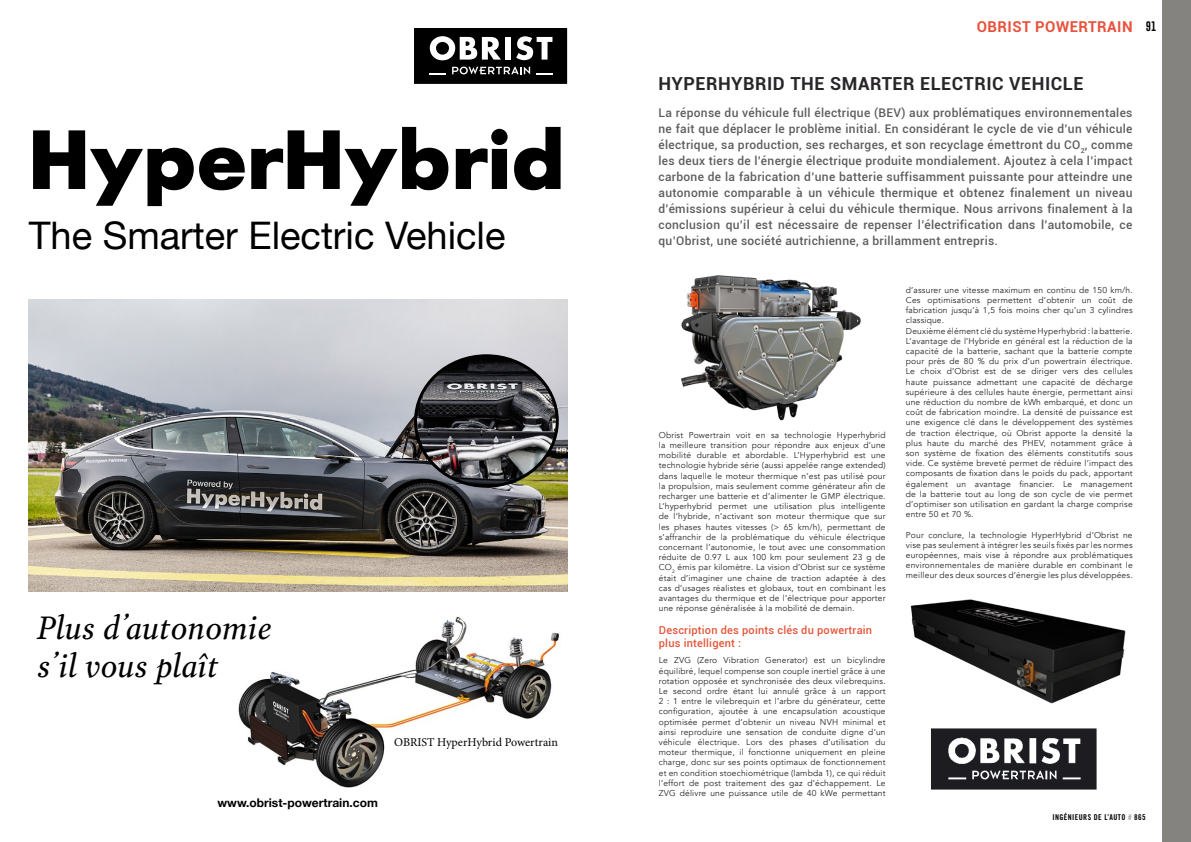
<style>
.page{position:relative;width:1191px;height:842px;background:#fff}
.page>*{position:absolute;margin:0;border:0;box-sizing:border-box;transform-origin:0 0}
.t1{font:700 83px "Futura BQ";color:#000}
.t2{font:38px "Helvetica Neue";color:#000}
.t3{font:italic 32px/38.4px "Garvis Pro";color:#000}
.t4{font:700 18px "Roboto";letter-spacing:.03em;color:#29262a}
.t5{font:700 15px "Roboto";letter-spacing:.03em;color:#e8523d}
.t6{font:500 12px/16px "Roboto";letter-spacing:.025em;color:#5d5d5e;text-align:justify}
.t7{font:12px "Minion Pro";color:#000}
.t8{font:700 12px "Helvetica Neue";color:#000}
.t9{font:500 11px/13px "Roboto";letter-spacing:.02em;color:#e55539}
.t10{font:10px "Gobold Uplow";color:#000}
.t11{font:8.5px/10.2px "Avenir";letter-spacing:.02em;color:#29262a;text-align:justify}
.t12{font:8px "Trade Gothic Bold Cond Twenty";letter-spacing:.05em;color:#000}
.s1{color:#9c9e9f}
</style>
<div class="page">
<div style="left:1162px;top:0;width:29px;height:842px;background:#85837f"></div>
<img style="left:931px;top:728px;width:166px;height:62px">
<div style="left:415px;top:29px;width:151px;height:54px;background:#000"></div>
<div style="left:414px;top:28px;width:153px;height:56px;border:2px solid #000"></div>
<div style="left:505px;top:37px;width:6px;height:23px;background:#fff"></div>
<svg style="left:516px;top:36px;width:36px;height:24px"></svg>
<svg style="left:430px;top:36px;width:71px;height:24px"></svg>
<svg style="left:452px;top:67px;width:78px;height:7px"></svg>
<svg style="left:430px;top:73px;width:16px;height:1px"></svg>
<svg style="left:536px;top:73px;width:16px;height:1px"></svg>
<img style="left:238px;top:616px;width:321px;height:172px">
<img style="left:28px;top:299px;width:539px;height:292px">
<img style="left:415px;top:356px;width:142px;height:130px">
<div style="left:414px;top:354px;width:145px;height:134px;border:3px solid #000;border-radius:50%"></div>
<img style="left:910px;top:599px;width:216px;height:105px">
<img style="left:681px;top:275px;width:180px;height:146px">
<h1 class="t1" style="left:28px;top:105px;width:538px">HyperHybrid</h1>
<h2 class="t2" style="left:29px;top:208px;width:478px">The Smarter Electric Vehicle</h2>
<h3 class="t3" style="left:38px;top:607px;width:235px">Plus d’autonomie s’il vous plaît</h3>
<h3 class="t7" style="left:394px;top:734px;width:165px">OBRIST HyperHybrid Powertrain</h3>
<h3 class="t8" style="left:217px;top:793px;width:162px">www.obrist-powertrain.com</h3>
<h3 class="t5" style="left:976px;top:16px;width:157px">OBRIST POWERTRAIN</h3>
<p class="t10" style="left:1146px;top:18px;width:12px">91</p>
<h3 class="t4" style="left:658px;top:71px;width:426px">HYPERHYBRID THE SMARTER ELECTRIC VEHICLE</h3>
<p class="t6" style="left:658px;top:105px;width:476px">La réponse du véhicule full électrique (BEV) aux problématiques environnementales ne fait que déplacer le problème initial. En considérant le cycle de vie d’un véhicule électrique, sa production, ses recharges, et son recyclage émettront du CO<sub>2</sub>, comme les deux tiers de l’énergie électrique produite mondialement. Ajoutez à cela l’impact carbone de la fabrication d’une batterie suffisamment puissante pour atteindre une autonomie comparable à un véhicule thermique et obtenez finalement un niveau d’émissions supérieur à celui du véhicule thermique. Nous arrivons finalement à la conclusion qu’il est nécessaire de repenser l’électrification dans l’automobile, ce qu’Obrist, une société autrichienne, a brillamment entrepris.</p>
<p class="t11" style="left:906px;top:285px;width:228px;text-align:left">d’assurer une vitesse maximum en continu de 150 km/h.<br>Ces optimisations permettent d’obtenir un coût de fabrication jusqu’à 1,5 fois moins cher qu’un 3 cylindres classique.<br>Deuxième élément clé du système Hyperhybrid : la batterie.<br>L’avantage de l’Hybride en général est la réduction de la capacité de la batterie, sachant que la batterie compte pour près de 80 % du prix d’un powertrain électrique.<br>Le choix d’Obrist est de se diriger vers des cellules haute puissance admettant une capacité de décharge supérieure à des cellules haute énergie, permettant ainsi une réduction du nombre de kWh embarqué, et donc un coût de fabrication moindre. La densité de puissance est une exigence clé dans le développement des systèmes de traction électrique, où Obrist apporte la densité la plus haute du marché des PHEV, notamment grâce à son système de fixation des éléments constitutifs sous vide. Ce système breveté permet de réduire l’impact des composants de fixation dans le poids du pack, apportant également un avantage financier. Le management de la batterie tout au long de son cycle de vie permet d’optimiser son utilisation en gardant la charge comprise entre 50 et 70 %.</p>
<p class="t11" style="left:906px;top:530px;width:228px">Pour conclure, la technologie HyperHybrid d’Obrist ne vise pas seulement à intégrer les seuils fixés par les normes européennes, mais vise à répondre aux problématiques environnementales de manière durable en combinant le meilleur des deux sources d’énergie les plus développées.</p>
<p class="t11" style="left:659px;top:430px;width:228px">Obrist Powertrain voit en sa technologie Hyperhybrid la meilleure transition pour répondre aux enjeux d’une mobilité durable et abordable. L’Hyperhybrid est une technologie hybride série (aussi appelée range extended) dans laquelle le moteur thermique n’est pas utilisé pour la propulsion, mais seulement comme générateur afin de recharger une batterie et d’alimenter le GMP électrique.<br>L’hyperhybrid permet une utilisation plus intelligente de l’hybride, n’activant son moteur thermique que sur les phases hautes vitesses (&gt; 65 km/h), permettant de s’affranchir de la problématique du véhicule électrique concernant l’autonomie, le tout avec une consommation réduite de 0.97 L aux 100 km pour seulement 23 g de CO<sub>2</sub> émis par kilomètre. La vision d’Obrist sur ce système était d’imaginer une chaine de traction adaptée à des cas d’usages réalistes et globaux, tout en combinant les avantages du thermique et de l’électrique pour apporter une réponse généralisée à la mobilité de demain.</p>
<p class="t9" style="left:659px;top:624px;width:215px">Description des points clés du powertrain plus intelligent :</p>
<p class="t11" style="left:659px;top:655px;width:228px">Le ZVG (Zero Vibration Generator) est un bicylindre équilibré, lequel compense son couple inertiel grâce à une rotation opposée et synchronisée des deux vilebrequins.<br>Le second ordre étant lui annulé grâce à un rapport 2 : 1 entre le vilebrequin et l’arbre du générateur, cette configuration, ajoutée à une encapsulation acoustique optimisée permet d’obtenir un niveau NVH minimal et ainsi reproduire une sensation de conduite digne d’un véhicule électrique. Lors des phases d’utilisation du moteur thermique, il fonctionne uniquement en pleine charge, donc sur ses points optimaux de fonctionnement et en condition stoechiométrique (lambda 1), ce qui réduit l’effort de post traitement des gaz d’échappement. Le ZVG délivre une puissance utile de 40 kWe permettant</p>
<p class="t12" style="left:1052px;top:812px;width:95px">INGÉNIEURS DE L’AUTO <span class="s1">#</span> 865</p>
</div>
